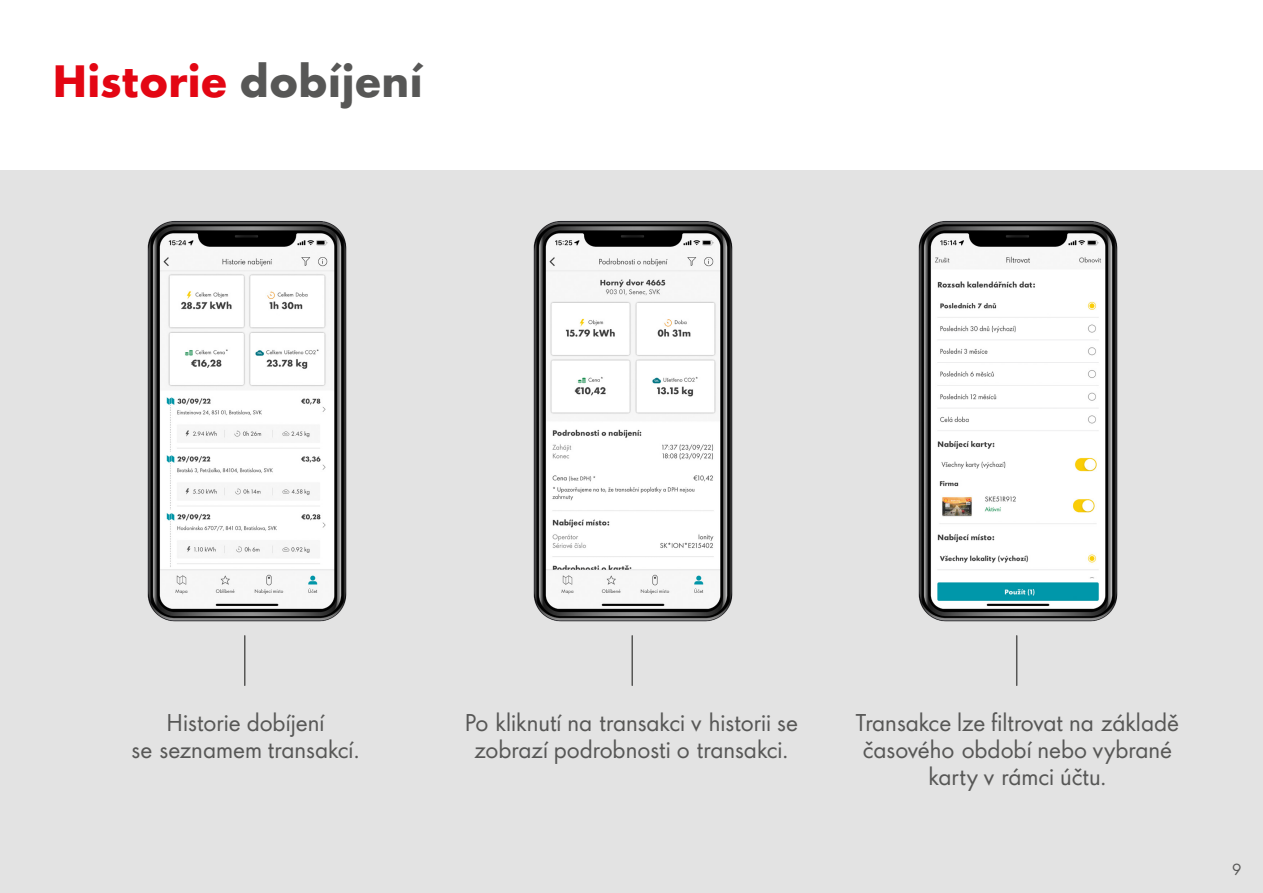
<style>
.page{position:relative;width:1263px;height:893px;background:#fff}
.page>*{position:absolute;margin:0;border:0;box-sizing:border-box;transform-origin:0 0}
.t1{font:700 42px "Shell";color:#e30613}
.t2{font:22.5px/27px "Shell";color:#575756;text-align:center}
.t3{font:15px "Shell";color:#575756}
.s1{color:#575756}
</style>
<div class="page">
<div style="left:0;top:170px;width:1263px;height:723px;background:#e3e3e3"></div>
<img style="left:147px;top:221px;width:200px;height:401px">
<img style="left:533px;top:221px;width:200px;height:401px">
<img style="left:918px;top:221px;width:200px;height:401px">
<hr style="left:244px;top:636px;width:1px;height:49px;background:#575756">
<hr style="left:631px;top:636px;width:2px;height:49px;background:#575756">
<hr style="left:1016px;top:636px;width:1px;height:49px;background:#575756">
<h1 class="t1" style="left:53px;top:46px;width:371px">Historie <span class="s1">dobíjení</span></h1>
<p class="t2" style="left:132px;top:708px;width:229px">Historie dobíjení<br>se seznamem transakcí.</p>
<p class="t2" style="left:465px;top:708px;width:335px">Po kliknutí na transakci v historii se zobrazí podrobnosti o transakci.</p>
<p class="t2" style="left:856px;top:708px;width:325px">Transakce lze filtrovat na základě časového období nebo vybrané karty v rámci účtu.</p>
<p class="t3" style="left:1232px;top:857px;width:11px">9</p>
</div>
